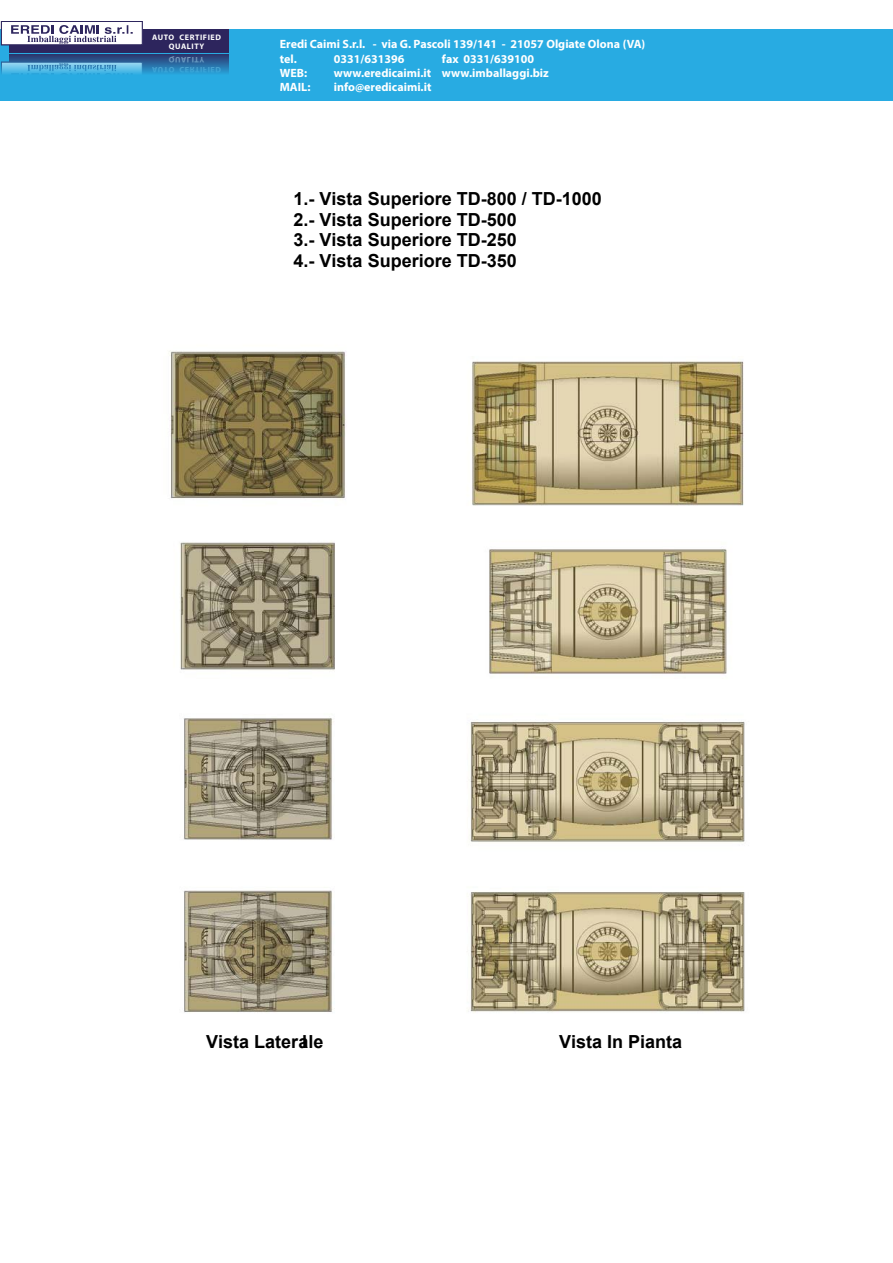
<style>
.page{position:relative;width:893px;height:1263px;background:#fff}
.page>*{position:absolute;margin:0;border:0;box-sizing:border-box;transform-origin:0 0}
.t1{font:700 18px/20.7px "Arial";color:#010101}
.t2{font:700 12px/14.4px "Myriad Pro";color:#fff}
.t3{font:700 7.95px/9.6px "Myriad Pro";letter-spacing:.075em;color:#fff;text-align:center}
</style>
<div class="page">
<div style="left:0;top:29px;width:892px;height:72px;background:#28abe2"></div>
<div style="left:10px;top:30px;width:219px;height:23px;background:#2d255d"></div>
<div style="left:1px;top:21px;width:142px;height:24px;background:#fff;border:1px solid #2d255d"></div>
<svg style="left:11px;top:25px;width:122px;height:19px"></svg>
<svg style="left:1px;top:52px;width:228px;height:22px"></svg>
<img style="left:169px;top:351px;width:576px;height:662px">
<svg style="left:152px;top:57px;width:69px;height:16px"></svg>
<p class="t3" style="left:152px;top:32px;width:70px">AUTO CERTIFIED<br>QUALITY</p>
<p class="t2" style="left:280px;top:36px;width:367px">Eredi Caimi S.r.l. - via G. Pascoli 139/141 - 21057 Olgiate Olona (VA) tel.</p>
<p class="t2" style="left:334px;top:51px;width:72px">0331/631396</p>
<p class="t2" style="left:442px;top:51px;width:94px">fax 0331/639100</p>
<p class="t2" style="left:280px;top:65px;width:29px">WEB:</p>
<p class="t2" style="left:334px;top:65px;width:216px">www.eredicaimi.it www.imballaggi.biz</p>
<p class="t2" style="left:280px;top:80px;width:32px">MAIL:</p>
<p class="t2" style="left:334px;top:80px;width:99px">info@eredicaimi.it</p>
<h1 class="t1" style="left:293px;top:189px;width:310px">1.- Vista Superiore TD-800 / TD-1000<br>2.- Vista Superiore TD-500<br>3.- Vista Superiore TD-250<br>4.- Vista Superiore TD-350</h1>
<h1 class="t1" style="left:206px;top:1032px;width:119px">Vista Laterale</h1>
<h1 class="t1" style="left:302px;top:1032px;width:7px">l</h1>
<h1 class="t1" style="left:559px;top:1032px;width:125px">Vista In Pianta</h1>
</div>
